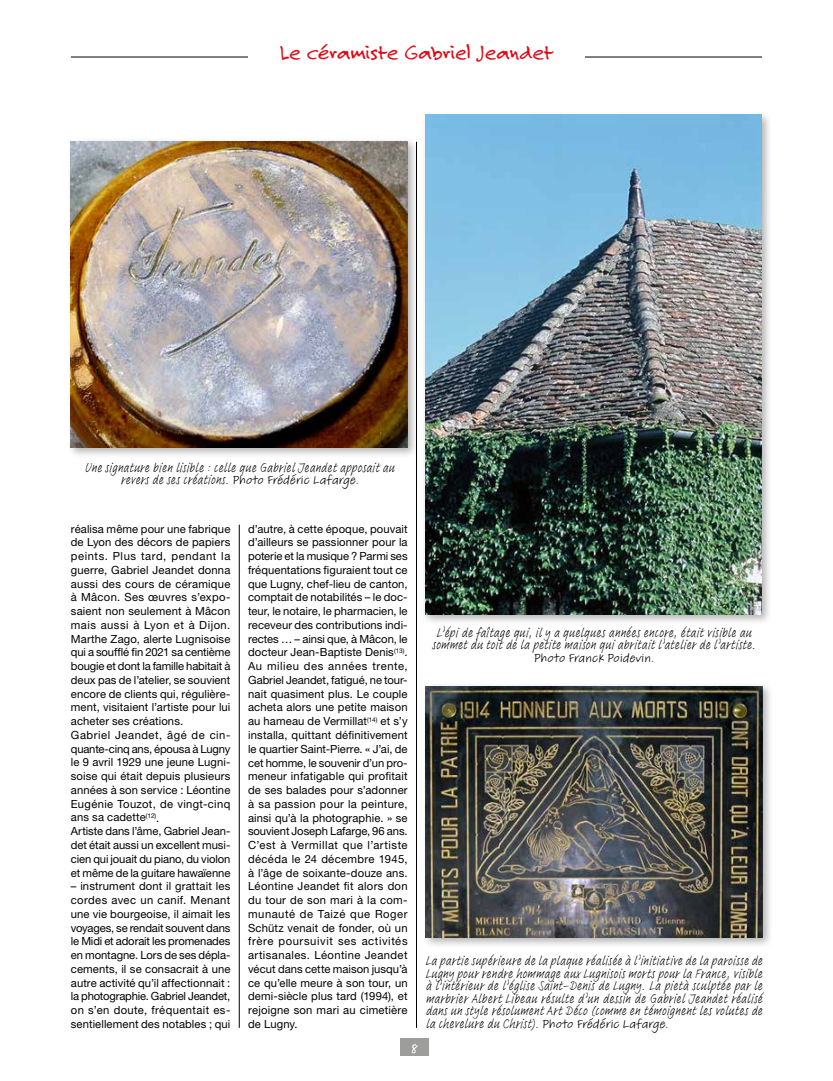
<style>
.page{position:relative;width:833px;height:1081px;background:#fff}
.page>*{position:absolute;margin:0;border:0;box-sizing:border-box;transform-origin:0 0}
.t1{font:22.5px "Felt Tip Roman";letter-spacing:-.01em;color:#e30613}
.t2{font:15px "Felt Tip Roman";color:#fff}
.t3{font:13.12px/12.5px "Adobe Handwriting Frank";letter-spacing:.03em;color:#000;text-align:center}
.t4{font:12.5px "Adobe Handwriting Tiffany";letter-spacing:.02em;color:#000}
.t5{font:11.25px/13.8px "Helvetica Neue LT Std";letter-spacing:.01em;color:#000;text-align:justify}
.s1{font-family:"Adobe Handwriting Tiffany";font-size:12.5px}
</style>
<div class="page">
<hr style="left:71px;top:57px;width:691px;height:1px;background:#000">
<hr style="left:416px;top:142px;width:1px;height:886px;background:#000">
<hr style="left:239px;top:525px;width:1px;height:503px;background:#000">
<div style="left:248px;top:43px;width:337px;height:28px;background:#fff"></div>
<div style="left:400px;top:1038px;width:29px;height:18px;background:#9d9d9c"></div>
<div style="left:67px;top:137px;width:352px;height:322px;background:#000;opacity:.3"></div>
<img style="left:71px;top:141px;width:336px;height:306px">
<div style="left:421px;top:111px;width:352px;height:514px;background:#000;opacity:.3"></div>
<img style="left:425px;top:115px;width:336px;height:499px">
<div style="left:422px;top:682px;width:352px;height:267px;background:#000;opacity:.3"></div>
<img style="left:426px;top:686px;width:336px;height:252px">
<h1 class="t1" style="left:280px;top:38px;width:275px">Le céramiste Gabriel Jeandet</h1>
<p class="t3" style="left:85px;top:461px;width:311px">Une signature bien lisible : celle que Gabriel Jeandet apposait au revers de ses créations. <span class="s1">Photo Frédéric Lafarge.</span></p>
<p class="t5" style="left:71px;top:521px;width:161px;text-align:left">réalisa même pour une fabrique de Lyon des décors de papiers peints. Plus tard, pendant la guerre, Gabriel Jeandet donna aussi des cours de céramique à Mâcon. Ses œuvres s’expo&shy;saient non seulement à Mâcon mais aussi à Lyon et à Dijon.<br>Marthe Zago, alerte Lugnisoise qui a soufflé fin 2021 sa centième bougie et dont la famille habitait à deux pas de l’atelier, se souvient encore de clients qui, régulière&shy;ment, visitaient l’artiste pour lui acheter ses créations.<br>Gabriel Jeandet, âgé de cin&shy;quante-cinq ans, épousa à Lugny le 9 avril 1929 une jeune Lugni&shy;soise qui était depuis plusieurs années à son service : Léontine<br>Eugénie Touzot, de vingt-cinq ans sa cadette<sup>(12)</sup>.<br>Artiste dans l’âme, Gabriel Jean&shy;det était aussi un excellent musi&shy;cien qui jouait du piano, du violon et même de la guitare hawaïenne</p>
<p class="t5" style="left:71px;top:879px;width:161px">– instrument dont il grattait les cordes avec un canif. Menant une vie bourgeoise, il aimait les voyages, se rendait souvent dans le Midi et adorait les promenades en montagne. Lors de ses dépla&shy;cements, il se consacrait à une autre activité qu’il affectionnait : la photographie. Gabriel Jeandet, on s’en doute, fréquentait es&shy;sentiellement des notables ; qui</p>
<p class="t5" style="left:248px;top:522px;width:161px">d’autre, à cette époque, pouvait d’ailleurs se passionner pour la poterie et la musique ? Parmi ses fréquentations figuraient tout ce que Lugny, chef-lieu de canton, comptait de notabilités – le doc&shy;teur, le notaire, le pharmacien, le receveur des contributions indi&shy;rectes … – ainsi que, à Mâcon, le docteur Jean-Baptiste Denis<sup>(13)</sup>.<br>Au milieu des années trente, Gabriel Jeandet, fatigué, ne tour&shy;nait quasiment plus. Le couple acheta alors une petite maison au hameau de Vermillat<sup>(14)</sup> et s’y installa, quittant définitivement le quartier Saint-Pierre. « J’ai, de cet homme, le souvenir d’un pro&shy;meneur infatigable qui profitait de ses balades pour s’adonner à sa passion pour la peinture, ainsi qu’à la photographie. » se souvient Joseph Lafarge, 96 ans.<br>C’est à Vermillat que l’artiste décéda le 24 décembre 1945, à l’âge de soixante-douze ans.<br>Léontine Jeandet fit alors don du tour de son mari à la com&shy;munauté de Taizé que Roger Schütz venait de fonder, où un frère poursuivit ses activités artisanales. Léontine Jeandet vécut dans cette maison jusqu’à ce qu’elle meure à son tour, un demi-siècle plus tard (1994), et rejoigne son mari au cimetière de Lugny.</p>
<p class="t3" style="left:432px;top:626px;width:325px">L’épi de faîtage qui, il y a quelques années encore, était visible au sommet du toit de la petite maison qui abritait l’atelier de l’artiste.</p>
<p class="t4" style="left:534px;top:649px;width:121px">Photo Franck Poidevin.</p>
<p class="t3" style="left:425px;top:955px;width:338px;text-align:justify">La partie supérieure de la plaque réalisée à l’initiative de la paroisse de Lugny pour rendre hommage aux Lugnisois morts pour la France, visible à l’intérieur de l’église Saint-Denis de Lugny. La pietà sculptée par le marbrier Albert Libeau résulte d’un dessin de Gabriel Jeandet réalisé dans un style résolument Art Déco (comme en témoignent les volutes de la chevelure du Christ). <span class="s1">Photo Frédéric Lafarge.</span></p>
<h2 class="t2" style="left:411px;top:1039px;width:8px">8</h2>
</div>
